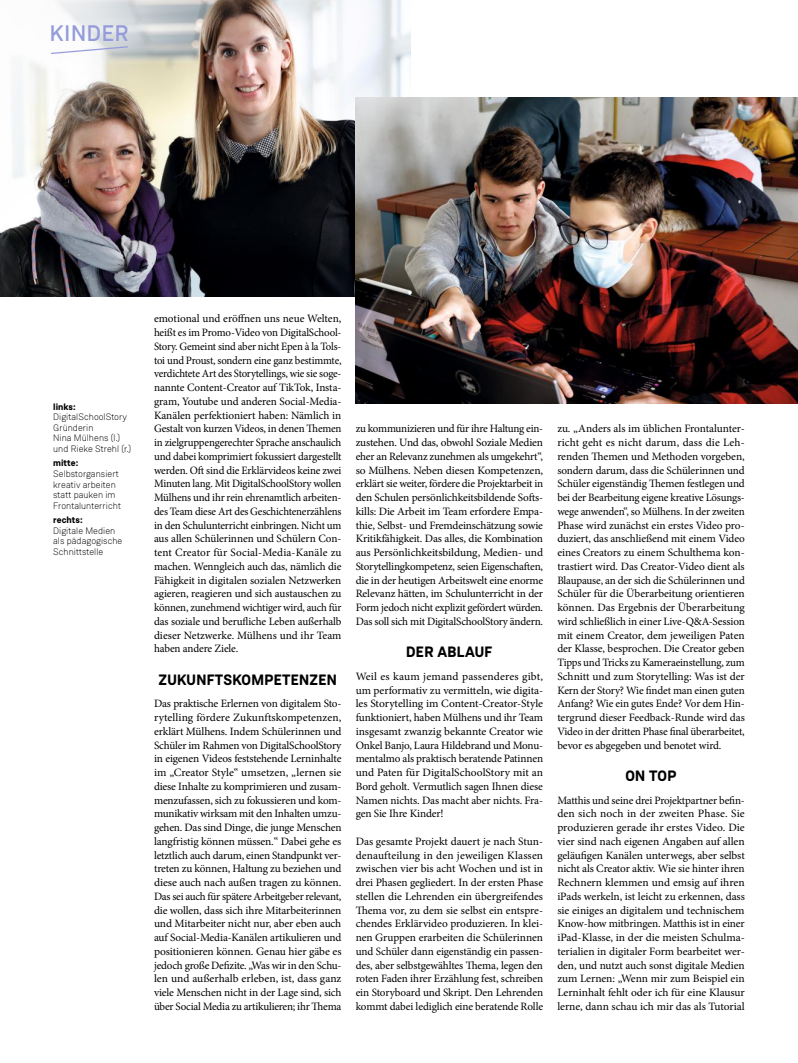
<style>
.page{position:relative;width:798px;height:1063px;background:#fff}
.page>*{position:absolute;margin:0;border:0;box-sizing:border-box;transform-origin:0 0}
.t1{font:500 22.5px "Weissenhof Grotesk";letter-spacing:.03em;color:#969cdb}
.t2{font:700 15px "Weissenhof Grotesk";letter-spacing:.02em;color:#000}
.t3{font:11.25px/13.8px "Minion Pro";letter-spacing:-.01em;color:#000;text-align:justify}
.t4{font:300 9.38px/10.6px "Weissenhof Grotesk";letter-spacing:.005em;color:#000}
.t5{font:700 9.38px "Weissenhof Grotesk";letter-spacing:.005em;color:#000}
</style>
<div class="page">
<img style="left:0;top:0;width:411px;height:296px">
<img style="left:0;top:0;width:297px;height:249px">
<div style="left:0;top:0;width:184px;height:111px;background:#fff;opacity:.75"></div>
<svg style="left:50px;top:45px;width:79px;height:10px"></svg>
<img style="left:355px;top:97px;width:442px;height:307px">
<h1 class="t1" style="left:50px;top:20px;width:80px">KINDER</h1>
<p class="t5" style="left:53px;top:400px;width:24px">links:</p>
<p class="t4" style="left:53px;top:412px;width:80px">DigitalSchoolStory<br>Gründerin<br>Nina Mülhens (l.) und Rieke Strehl (r.)</p>
<p class="t5" style="left:53px;top:457px;width:27px">mitte:</p>
<p class="t4" style="left:53px;top:468px;width:69px">Selbstorgansiert kreativ arbeiten statt pauken im<br>Frontalunterricht</p>
<p class="t5" style="left:53px;top:514px;width:31px">rechts:</p>
<p class="t4" style="left:53px;top:525px;width:71px">Digitale Medien als pädagogische<br>Schnittstelle</p>
<p class="t3" style="left:154px;top:312px;width:189px">emotional und eröffnen uns neue Welten, heißt es im Promo-Video von DigitalSchool-Story. Gemeint sind aber nicht Epen à la Tols&shy;toi und Proust, sondern eine ganz bestimmte, verdichtete Art des Storytellings, wie sie soge&shy;nannte Content-Creator auf TikTok, Insta&shy;gram, Youtube und anderen Social-Media-Kanälen perfektioniert haben: Nämlich in Gestalt von kurzen Videos, in denen Themen in zielgruppengerechter Sprache anschaulich und dabei komprimiert fokussiert dargestellt werden. Oft sind die Erklärvideos keine zwei Minuten lang. Mit DigitalSchoolStory wollen Mülhens und ihr rein ehrenamtlich arbeiten&shy;des Team diese Art des Geschichtenerzählens in den Schulunterricht einbringen. Nicht um aus allen Schülerinnen und Schülern Con&shy;tent Creator für Social-Media-Kanäle zu machen. Wenngleich auch das, nämlich die Fähigkeit in digitalen sozialen Netzwerken agieren, reagieren und sich austauschen zu können, zunehmend wichtiger wird, auch für das soziale und berufliche Leben außerhalb dieser Netzwerke. Mülhens und ihr Team haben andere Ziele.</p>
<h2 class="t2" style="left:158px;top:670px;width:180px">ZUKUNFTSKOMPETENZEN</h2>
<p class="t3" style="left:154px;top:697px;width:189px">Das praktische Erlernen von digitalem Sto&shy;rytelling fördere Zukunftskompetenzen, erklärt Mülhens. Indem Schülerinnen und Schüler im Rahmen von DigitalSchoolStory in eigenen Videos feststehende Lerninhalte im „Creator Style“ umsetzen, „lernen sie diese Inhalte zu komprimieren und zusam&shy;menzufassen, sich zu fokussieren und kom&shy;munikativ wirksam mit den Inhalten umzu&shy;gehen. Das sind Dinge, die junge Menschen langfristig können müssen.“ Dabei gehe es letztlich auch darum, einen Standpunkt ver&shy;treten zu können, Haltung zu beziehen und diese auch nach außen tragen zu können.<br>Das sei auch für spätere Arbeitgeber relevant, die wollen, dass sich ihre Mitarbeiterinnen und Mitarbeiter nicht nur, aber eben auch auf Social-Media-Kanälen artikulieren und positionieren können. Genau hier gäbe es jedoch große Defizite. „Was wir in den Schu&shy;len und außerhalb erleben, ist, dass ganz viele Menschen nicht in der Lage sind, sich über Social Media zu artikulieren; ihr Thema</p>
<p class="t3" style="left:355px;top:422px;width:189px">zu kommunizieren und für ihre Haltung ein&shy;zustehen. Und das, obwohl Soziale Medien eher an Relevanz zunehmen als umgekehrt“, so Mülhens. Neben diesen Kompetenzen, erklärt sie weiter, fördere die Projektarbeit in den Schulen persönlichkeitsbildende Softs&shy;kills: Die Arbeit im Team erfordere Empa&shy;thie, Selbst- und Fremdeinschätzung sowie Kritikfähigkeit. Das alles, die Kombination aus Persönlichkeitsbildung, Medien- und Storytellingkompetenz, seien Eigenschaften, die in der heutigen Arbeitswelt eine enorme Relevanz hätten, im Schulunterricht in der Form jedoch nicht explizit gefördert würden.<br>Das soll sich mit DigitalSchoolStory ändern.</p>
<h2 class="t2" style="left:406px;top:643px;width:88px">DER ABLAUF</h2>
<p class="t3" style="left:355px;top:669px;width:189px">Weil es kaum jemand passenderes gibt, um performativ zu vermitteln, wie digita&shy;les Storytelling im Content-Creator-Style funktioniert, haben Mülhens und ihr Team insgesamt zwanzig bekannte Creator wie Onkel Banjo, Laura Hildebrand und Monu&shy;mentalmo als praktisch beratende Patinnen und Paten für DigitalSchoolStory mit an Bord geholt. Vermutlich sagen Ihnen diese Namen nichts. Das macht aber nichts. Fra&shy;gen Sie Ihre Kinder!</p>
<p class="t3" style="left:355px;top:834px;width:189px">Das gesamte Projekt dauert je nach Stun&shy;denaufteilung in den jeweiligen Klassen zwischen vier bis acht Wochen und ist in drei Phasen gegliedert. In der ersten Phase stellen die Lehrenden ein übergreifendes Thema vor, zu dem sie selbst ein entspre&shy;chendes Erklärvideo produzieren. In klei&shy;nen Gruppen erarbeiten die Schülerinnen und Schüler dann eigenständig ein passen&shy;des, aber selbstgewähltes Thema, legen den roten Faden ihrer Erzählung fest, schreiben ein Storyboard und Skript. Den Lehrenden kommt dabei lediglich eine beratende Rolle</p>
<p class="t3" style="left:557px;top:422px;width:189px">zu. „Anders als im üblichen Frontalunter&shy;richt geht es nicht darum, dass die Leh&shy;renden Themen und Methoden vorgeben, sondern darum, dass die Schülerinnen und Schüler eigenständig Themen festlegen und bei der Bearbeitung eigene kreative Lösungs&shy;wege anwenden“, so Mülhens. In der zweiten Phase wird zunächst ein erstes Video pro&shy;duziert, das anschließend mit einem Video eines Creators zu einem Schulthema kon&shy;trastiert wird. Das Creator-Video dient als Blaupause, an der sich die Schülerinnen und Schüler für die Überarbeitung orientieren können. Das Ergebnis der Überarbeitung wird schließlich in einer Live-Q&amp;A-Session mit einem Creator, dem jeweiligen Paten der Klasse, besprochen. Die Creator geben Tipps und Tricks zu Kameraeinstellung, zum Schnitt und zum Storytelling: Was ist der Kern der Story? Wie findet man einen guten Anfang? Wie ein gutes Ende? Vor dem Hin&shy;tergrund dieser Feedback-Runde wird das Video in der dritten Phase final überarbeitet, bevor es abgegeben und benotet wird.</p>
<h2 class="t2" style="left:625px;top:766px;width:53px">ON TOP</h2>
<p class="t3" style="left:557px;top:793px;width:189px">Matthis und seine drei Projektpartner befin&shy;den sich noch in der zweiten Phase. Sie produzieren gerade ihr erstes Video. Die vier sind nach eigenen Angaben auf allen geläufigen Kanälen unterwegs, aber selbst nicht als Creator aktiv. Wie sie hinter ihren Rechnern klemmen und emsig auf ihren iPads werkeln, ist leicht zu erkennen, dass sie einiges an digitalem und technischem Know-how mitbringen. Matthis ist in einer iPad-Klasse, in der die meisten Schulma&shy;terialien in digitaler Form bearbeitet wer&shy;den, und nutzt auch sonst digitale Medien zum Lernen: „Wenn mir zum Beispiel ein Lerninhalt fehlt oder ich für eine Klausur lerne, dann schau ich mir das als Tutorial</p>
</div>
